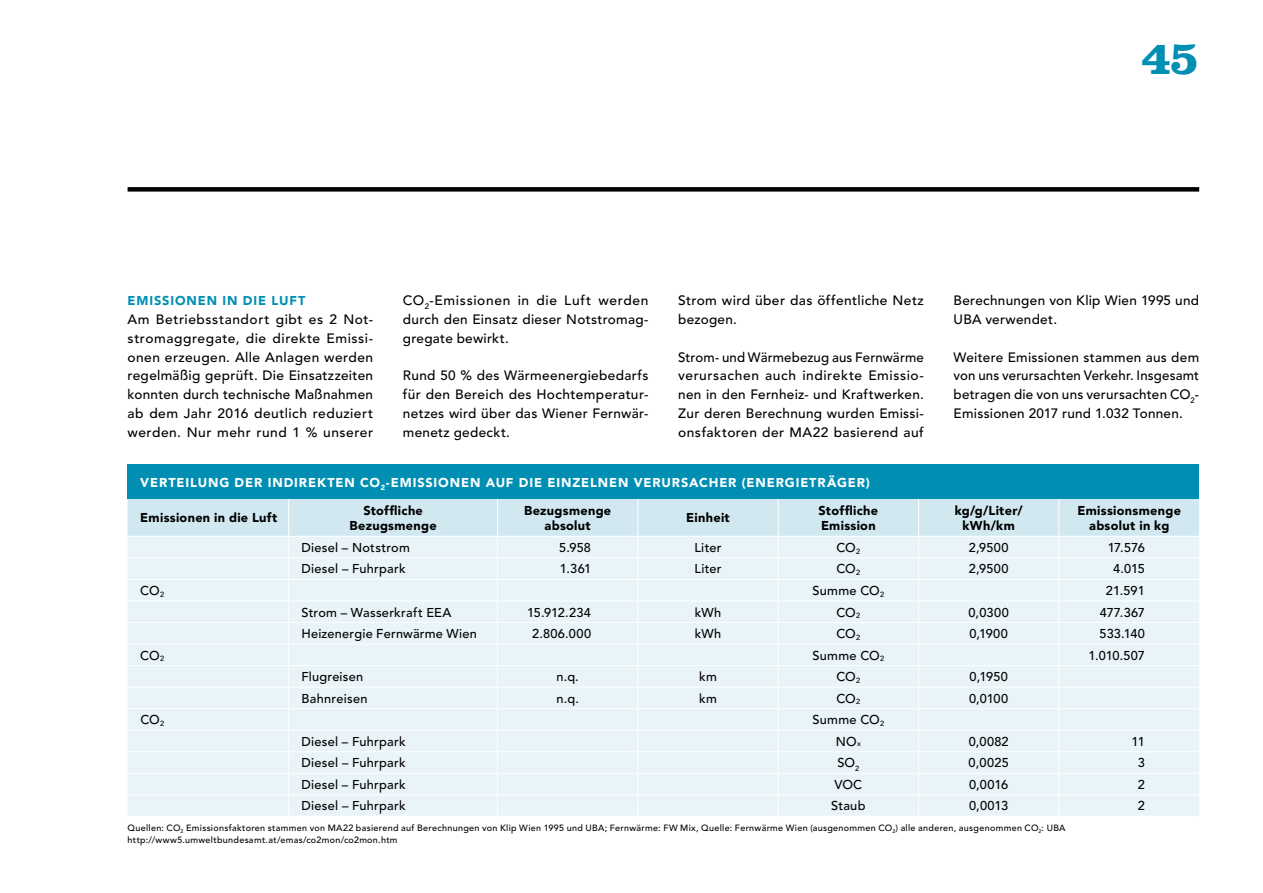
<style>
.page{position:relative;width:1263px;height:893px;background:#fff}
.page>*{position:absolute;margin:0;border:0;box-sizing:border-box;transform-origin:0 0}
.t1{font:700 48px "Clarendon LT Std";color:#008fb3}
.t2{font:500 13.5px/18.8px "Avenir LT Std";letter-spacing:.025em;color:#000;text-align:justify}
.t3{font:500 12.75px "Avenir LT Std";letter-spacing:.02em;color:#000}
.t4{font:900 12.75px/15.8px "Avenir LT Std";letter-spacing:.025em;color:#000;text-align:center}
.t5{font:900 12.75px "Avenir LT Std";letter-spacing:.07em;color:#fff}
.t6{font:900 12.75px "Avenir LT Std";letter-spacing:.07em;color:#008fb3}
.t7{font:500 9px/12px "Avenir LT Std";letter-spacing:.035em;color:#000}
.s1{font-size:7.35px}
</style>
<div class="page">
<div style="left:128px;top:187px;width:1071px;height:5px;background:#000"></div>
<div style="left:128px;top:465px;width:1071px;height:34px;background:#008fb3"></div>
<svg style="left:128px;top:499px;width:1071px;height:317px;background:#e6f3f7"></svg>
<hr style="left:128px;top:536px;width:161px;height:1px;background:#fff">
<hr style="left:289px;top:536px;width:208px;height:1px;background:#fff">
<hr style="left:497px;top:536px;width:141px;height:1px;background:#fff">
<hr style="left:638px;top:536px;width:140px;height:1px;background:#fff">
<hr style="left:778px;top:536px;width:140px;height:1px;background:#fff">
<hr style="left:918px;top:536px;width:141px;height:1px;background:#fff">
<hr style="left:1059px;top:536px;width:140px;height:1px;background:#fff">
<hr style="left:779px;top:600px;width:139px;height:1px;background:#fff">
<hr style="left:779px;top:665px;width:139px;height:1px;background:#fff">
<h1 class="t1" style="left:1142px;top:29px;width:59px">45</h1>
<p class="t6" style="left:128px;top:293px;width:179px">EMISSIONEN IN DIE LUFT</p>
<p class="t2" style="left:128px;top:310px;width:247px">Am Betriebsstandort gibt es 2 Not&shy;stromaggregate, die direkte Emissi&shy;onen erzeugen. Alle Anlagen werden regelmäßig geprüft. Die Einsatzzeiten konnten durch technische Maßnahmen ab dem Jahr 2016 deutlich reduziert werden. Nur mehr rund 1 % unserer</p>
<p class="t2" style="left:403px;top:292px;width:247px">CO<sub>2</sub>-Emissionen in die Luft werden durch den Einsatz dieser Notstromag&shy;gregate bewirkt.</p>
<p class="t2" style="left:403px;top:367px;width:247px">Rund 50 % des Wärmeenergiebedarfs für den Bereich des Hochtemperatur&shy;netzes wird über das Wiener Fernwär&shy;menetz gedeckt.</p>
<p class="t2" style="left:678px;top:292px;width:247px">Strom wird über das öffentliche Netz bezogen.</p>
<p class="t2" style="left:678px;top:348px;width:247px">Strom- und Wärmebezug aus Fernwärme verursachen auch indirekte Emissio&shy;nen in den Fernheiz- und Kraftwerken.<br>Zur deren Berechnung wurden Emissi&shy;onsfaktoren der MA22 basierend auf</p>
<p class="t2" style="left:954px;top:292px;width:247px">Berechnungen von Klip Wien 1995 und<br>UBA verwendet.</p>
<p class="t2" style="left:954px;top:348px;width:247px">Weitere Emissionen stammen aus dem von uns verursachten Verkehr. Insgesamt betragen die von uns verursachten CO<sub>2</sub>- Emissionen 2017 rund 1.032 Tonnen.</p>
<p class="t5" style="left:140px;top:475px;width:731px">VERTEILUNG DER INDIREKTEN CO<sub>2</sub>-EMISSIONEN AUF DIE EINZELNEN VERURSACHER (ENERGIETRÄGER)</p>
<p class="t4" style="left:140px;top:510px;width:139px">Emissionen in die Luft</p>
<p class="t4" style="left:349px;top:502px;width:89px">Stoffliche<br>Bezugsmenge</p>
<p class="t4" style="left:524px;top:502px;width:89px">Bezugsmenge absolut</p>
<p class="t4" style="left:686px;top:510px;width:45px">Einheit</p>
<p class="t4" style="left:818px;top:502px;width:61px;text-align:left">Stoffliche<br>Emission</p>
<p class="t4" style="left:955px;top:502px;width:69px">kg/g/Liter/ kWh/km</p>
<p class="t4" style="left:1077px;top:502px;width:105px">Emissionsmenge absolut in kg</p>
<p class="t3" style="left:301px;top:540px;width:110px">Diesel – Notstrom</p>
<p class="t3" style="left:559px;top:540px;width:33px">5.958</p>
<p class="t3" style="left:694px;top:540px;width:29px">Liter</p>
<p class="t3" style="left:836px;top:540px;width:25px">CO<sub>2</sub></p>
<p class="t3" style="left:969px;top:540px;width:41px">2,9500</p>
<p class="t3" style="left:1108px;top:540px;width:39px">17.576</p>
<p class="t3" style="left:301px;top:562px;width:106px">Diesel – Fuhrpark</p>
<p class="t3" style="left:560px;top:562px;width:33px">1.361</p>
<p class="t3" style="left:694px;top:562px;width:29px">Liter</p>
<p class="t3" style="left:836px;top:562px;width:25px">CO<sub>2</sub></p>
<p class="t3" style="left:969px;top:562px;width:41px">2,9500</p>
<p class="t3" style="left:1113px;top:562px;width:33px">4.015</p>
<p class="t3" style="left:140px;top:583px;width:25px">CO<sub>2</sub></p>
<p class="t3" style="left:812px;top:583px;width:73px">Summe CO<sub>2</sub></p>
<p class="t3" style="left:1106px;top:583px;width:40px">21.591</p>
<p class="t3" style="left:301px;top:605px;width:152px">Strom – Wasserkraft EEA</p>
<p class="t3" style="left:527px;top:605px;width:65px">15.912.234</p>
<p class="t3" style="left:695px;top:605px;width:28px">kWh</p>
<p class="t3" style="left:836px;top:605px;width:25px">CO<sub>2</sub></p>
<p class="t3" style="left:968px;top:605px;width:42px">0,0300</p>
<p class="t3" style="left:1100px;top:605px;width:47px">477.367</p>
<p class="t3" style="left:301px;top:626px;width:177px">Heizenergie Fernwärme Wien</p>
<p class="t3" style="left:532px;top:626px;width:61px">2.806.000</p>
<p class="t3" style="left:695px;top:626px;width:28px">kWh</p>
<p class="t3" style="left:836px;top:626px;width:25px">CO<sub>2</sub></p>
<p class="t3" style="left:969px;top:626px;width:40px">0,1900</p>
<p class="t3" style="left:1099px;top:626px;width:47px">533.140</p>
<p class="t3" style="left:140px;top:648px;width:25px">CO<sub>2</sub></p>
<p class="t3" style="left:812px;top:648px;width:73px">Summe CO<sub>2</sub></p>
<p class="t3" style="left:1088px;top:648px;width:58px">1.010.507</p>
<p class="t3" style="left:301px;top:669px;width:63px">Flugreisen</p>
<p class="t3" style="left:557px;top:669px;width:24px">n.q.</p>
<p class="t3" style="left:699px;top:669px;width:19px">km</p>
<p class="t3" style="left:836px;top:669px;width:25px">CO<sub>2</sub></p>
<p class="t3" style="left:969px;top:669px;width:40px">0,1950</p>
<p class="t3" style="left:301px;top:691px;width:68px">Bahnreisen</p>
<p class="t3" style="left:556px;top:691px;width:24px">n.q.</p>
<p class="t3" style="left:699px;top:691px;width:19px">km</p>
<p class="t3" style="left:836px;top:691px;width:25px">CO<sub>2</sub></p>
<p class="t3" style="left:969px;top:691px;width:41px">0,0100</p>
<p class="t3" style="left:140px;top:712px;width:25px">CO<sub>2</sub></p>
<p class="t3" style="left:812px;top:712px;width:73px">Summe CO<sub>2</sub></p>
<p class="t3" style="left:301px;top:734px;width:106px">Diesel – Fuhrpark</p>
<p class="t3" style="left:836px;top:734px;width:27px">NO<span class="s1">x</span></p>
<p class="t3" style="left:969px;top:734px;width:42px">0,0082</p>
<p class="t3" style="left:1131px;top:734px;width:15px">11</p>
<p class="t3" style="left:301px;top:756px;width:106px">Diesel – Fuhrpark</p>
<p class="t3" style="left:837px;top:756px;width:23px">SO<sub>2</sub></p>
<p class="t3" style="left:968px;top:756px;width:42px">0,0025</p>
<p class="t3" style="left:1138px;top:756px;width:9px">3</p>
<p class="t3" style="left:301px;top:777px;width:106px">Diesel – Fuhrpark</p>
<p class="t3" style="left:834px;top:777px;width:29px">VOC</p>
<p class="t3" style="left:969px;top:777px;width:41px">0,0016</p>
<p class="t3" style="left:1138px;top:777px;width:9px">2</p>
<p class="t3" style="left:301px;top:799px;width:106px">Diesel – Fuhrpark</p>
<p class="t3" style="left:831px;top:799px;width:36px">Staub</p>
<p class="t3" style="left:969px;top:799px;width:40px">0,0013</p>
<p class="t3" style="left:1138px;top:799px;width:9px">2</p>
<p class="t7" style="left:128px;top:822px;width:939px">Quellen: CO<sub>2</sub> Emissionsfaktoren stammen von MA22 basierend auf Berechnungen von Klip Wien 1995 und UBA; Fernwärme: FW Mix, Quelle: Fernwärme Wien (ausgenommen CO<sub>2</sub>) alle anderen, ausgenommen CO<sub>2</sub>: UBA http://www5.umweltbundesamt.at/emas/co2mon/co2mon.htm</p>
</div>
